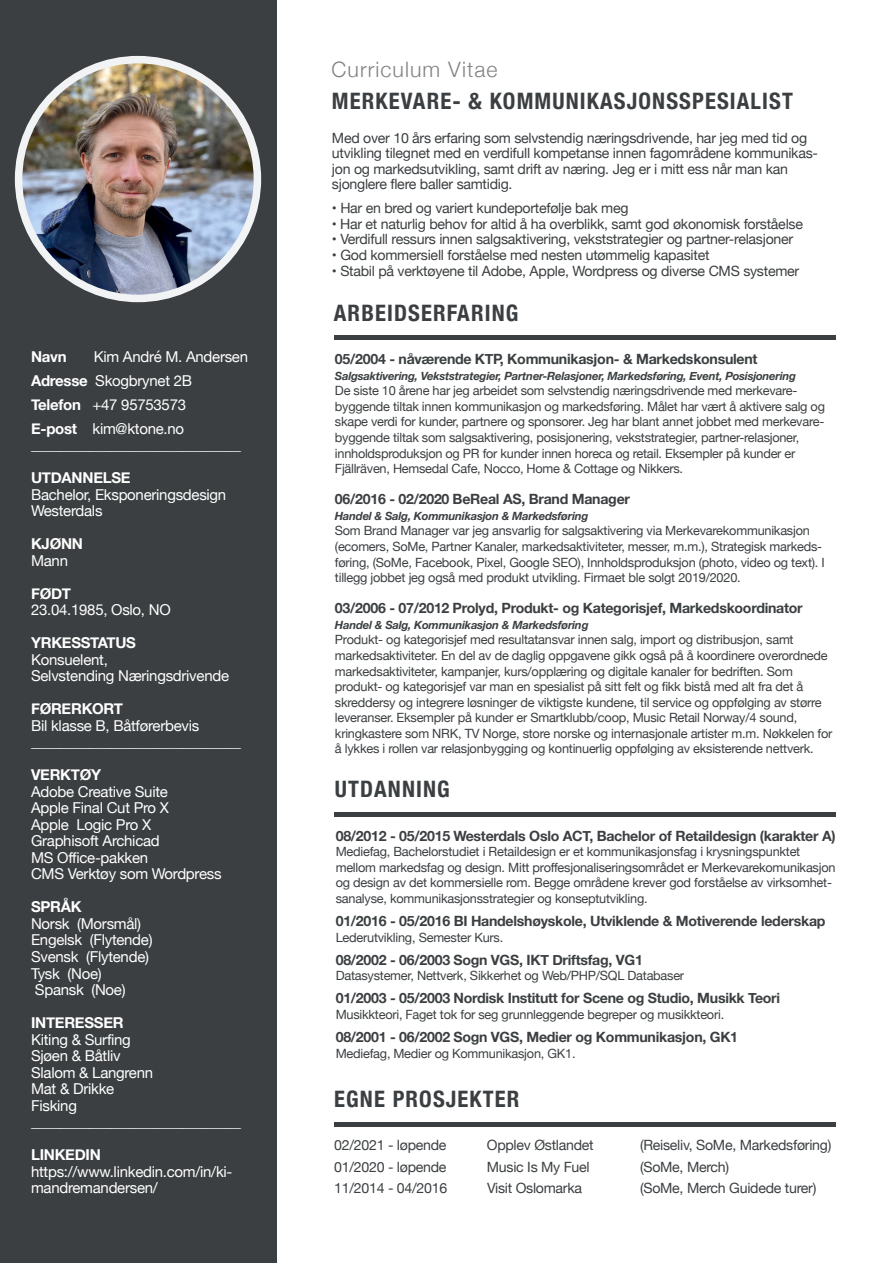
<style>
.page{position:relative;width:893px;height:1263px;background:#fff}
.page>*{position:absolute;margin:0;border:0;box-sizing:border-box;transform-origin:0 0}
.t1{font:700 condensed 22.65px "Helvetica Neue";letter-spacing:.05em;color:#3b3f41}
.t2{font:300 21.3px "Helvetica Neue";letter-spacing:.05em;color:#808285}
.t3{font:15px/16.5px "Helvetica Neue";letter-spacing:-.02em;color:#fff}
.t4{font:700 15px "Helvetica Neue";letter-spacing:-.02em;color:#fff}
.t5{font:14.1px/15.6px "Helvetica Neue";letter-spacing:-.02em;color:#3b3f41}
.t6{font:700 14.1px "Helvetica Neue";letter-spacing:-.02em;color:#3b3f41}
.t7{font:12.75px/15.6px "Helvetica Neue";letter-spacing:-.02em;color:#3b3f41}
.t8{font:italic 700 11.4px "Helvetica Neue";letter-spacing:-.02em;color:#3b3f41}
.s1{font-weight:700}
</style>
<div class="page">
<div style="left:0;top:0;width:276px;height:1263px;background:#3b3f41"></div>
<img style="left:19px;top:60px;width:238px;height:238px;border-radius:119px">
<div style="left:15px;top:56px;width:246px;height:246px;border:8px solid #f2f3f4;border-radius:50%"></div>
<hr style="left:334px;top:336px;width:501px;height:4px;background:#3b3f41">
<hr style="left:334px;top:812px;width:501px;height:4px;background:#3b3f41">
<hr style="left:334px;top:1122px;width:501px;height:4px;background:#3b3f41">
<p class="t3" style="left:31px;top:345px;width:219px;line-height:24px;text-indent:63px">Kim André M. Andersen<br><span class="s1">Adresse</span> Skogbrynet 2B<br><span class="s1">Telefon</span> +47 95753573<br><span class="s1">E-post</span> kim@ktone.no</p>
<p class="t3" style="left:31px;top:438px;width:211px">_____________________________</p>
<p class="t4" style="left:31px;top:466px;width:101px">UTDANNELSE</p>
<p class="t3" style="left:31px;top:487px;width:197px">Bachelor, Eksponeringsdesign<br>Westerdals</p>
<p class="t4" style="left:31px;top:532px;width:53px">KJØNN</p>
<p class="t3" style="left:31px;top:553px;width:38px">Mann</p>
<p class="t4" style="left:31px;top:582px;width:42px">FØDT</p>
<p class="t3" style="left:31px;top:603px;width:141px">23.04.1985, Oslo, NO</p>
<p class="t4" style="left:31px;top:631px;width:106px">YRKESSTATUS</p>
<p class="t3" style="left:31px;top:652px;width:200px">Konsuelent,<br>Selvstending Næringsdrivende</p>
<p class="t4" style="left:31px;top:697px;width:94px">FØRERKORT</p>
<p class="t3" style="left:31px;top:718px;width:211px">Bil klasse B, Båtførerbevis _____________________________</p>
<p class="t4" style="left:31px;top:763px;width:72px">VERKTØY</p>
<p class="t3" style="left:31px;top:784px;width:192px">Adobe Creative Suite<br>Apple Final Cut Pro X<br>Apple Logic Pro X<br>Graphisoft Archicad<br>MS Office-pakken<br>CMS Verktøy som Wordpress</p>
<p class="t4" style="left:31px;top:895px;width:52px">SPRÅK</p>
<p class="t3" style="left:31px;top:916px;width:123px">Norsk (Morsmål)<br>Engelsk (Flytende)<br>Svensk (Flytende)<br>Tysk (Noe)<br>Spansk (Noe)</p>
<p class="t4" style="left:31px;top:1011px;width:94px">INTERESSER</p>
<p class="t3" style="left:31px;top:1032px;width:211px">Kiting &amp; Surfing<br>Sjøen &amp; Båtliv<br>Slalom &amp; Langrenn<br>Mat &amp; Drikke<br>Fisking _____________________________</p>
<p class="t4" style="left:31px;top:1143px;width:71px">LINKEDIN </p>
<p class="t3" style="left:31px;top:1164px;width:203px">https://www.linkedin.com/in/ki&shy;mandremandersen/</p>
<p class="t4" style="left:31px;top:345px;width:37px">Navn</p>
<h2 class="t2" style="left:332px;top:52px;width:167px">Curriculum Vitae</h2>
<h1 class="t1" style="left:332px;top:82px;width:463px">MERKEVARE- &amp; KOMMUNIKASJONSSPESIALIST</h1>
<p class="t5" style="left:332px;top:131px;width:488px">Med over 10 års erfaring som selvstendig næringsdrivende, har jeg med tid og utvikling tilegnet med en verdifull kompetanse innen fagområdene kommunikas&shy;jon og markedsutvikling, samt drift av næring. Jeg er i mitt ess når man kan sjonglere flere baller samtidig.</p>
<p class="t5" style="left:332px;top:201px;width:473px">• Har en bred og variert kundeportefølje bak meg<br> • Har et naturlig behov for altid å ha overblikk, samt god økonomisk forståelse</p>
<p class="t5" style="left:332px;top:232px;width:463px">• Verdifull ressurs innen salgsaktivering, vekststrategier og partner-relasjoner</p>
<p class="t5" style="left:332px;top:248px;width:379px">• God kommersiell forståelse med nesten utømmelig kapasitet </p>
<p class="t5" style="left:332px;top:264px;width:469px">• Stabil på verktøyene til Adobe, Apple, Wordpress og diverse CMS systemer</p>
<h1 class="t1" style="left:334px;top:294px;width:186px">ARBEIDSERFARING</h1>
<p class="t6" style="left:335px;top:348px;width:424px">05/2004 - nåværende  KTP, Kommunikasjon- &amp; Markedskonsulent </p>
<p class="t8" style="left:335px;top:367px;width:463px">Salgsaktivering, Vekststrategier, Partner-Relasjoner, Markedsføring, Event, Posisjonering</p>
<p class="t7" style="left:335px;top:384px;width:492px">De siste 10 årene har jeg arbeidet som selvstendig næringsdrivende med merkevare&shy;byggende tiltak innen kommunikasjon og markedsføring. Målet har vært å aktivere salg og skape verdi for kunder, partnere og sponsorer. Jeg har blant annet jobbet med merkevare&shy;byggende tiltak som salgsaktivering, posisjonering, vekststrategier, partner-relasjoner, innholdsproduksjon og PR for kunder innen horeca og retail. Eksempler på kunder er Fjällräven, Hemsedal Cafe, Nocco, Home &amp; Cottage og Nikkers.</p>
<p class="t6" style="left:335px;top:488px;width:297px">06/2016 - 02/2020  BeReal AS, Brand Manager</p>
<p class="t8" style="left:335px;top:507px;width:255px"> Handel &amp; Salg, Kommunikasjon &amp; Markedsføring</p>
<p class="t7" style="left:335px;top:524px;width:492px"> Som Brand Manager var jeg ansvarlig for salgsaktivering via Merkevarekommunikasjon (ecomers, SoMe, Partner Kanaler, markedsaktiviteter, messer, m.m.), Strategisk markeds&shy;føring, (SoMe, Facebook, Pixel, Google SEO), Innholdsproduksjon (photo, video og text). I tillegg jobbet jeg også med produkt utvikling. Firmaet ble solgt 2019/2020.</p>
<p class="t6" style="left:335px;top:597px;width:469px">03/2006 - 07/2012  Prolyd, Produkt- og Kategorisjef, Markedskoordinator</p>
<p class="t8" style="left:335px;top:616px;width:255px">Handel &amp; Salg, Kommunikasjon &amp; Markedsføring</p>
<p class="t7" style="left:335px;top:633px;width:499px">Produkt- og kategorisjef med resultatansvar innen salg, import og distribusjon, samt markedsaktiviteter. En del av de daglig oppgavene gikk også på å koordinere overordnede markedsaktiviteter, kampanjer, kurs/opplæring og digitale kanaler for bedriften. Som produkt- og kategorisjef var man en spesialist på sitt felt og fikk bistå med alt fra det å skreddersy og integrere løsninger de viktigste kundene, til service og oppfølging av større leveranser. Eksempler på kunder er Smartklubb/coop, Music Retail Norway/4 sound, kringkastere som NRK, TV Norge, store norske og internasjonale artister m.m. Nøkkelen for å lykkes i rollen var relasjonbygging og kontinuerlig oppfølging av eksisterende nettverk.</p>
<h1 class="t1" style="left:335px;top:770px;width:117px">UTDANNING</h1>
<p class="t6" style="left:336px;top:825px;width:501px">08/2012 - 05/2015  Westerdals Oslo ACT, Bachelor of Retaildesign (karakter A) </p>
<p class="t7" style="left:336px;top:845px;width:501px">Mediefag , Bachelorstudiet i Retaildesign er et kommunikasjonsfag i krysningspunktet mellom markedsfag og design. Mitt proffesjonaliseringsområdet er Merkevarekomunikasjon og design av det kommersielle rom. Begge områdene krever god forståelse av virksomhet&shy;sanalyse, kommunikasjonsstrategier og konseptutvikling.</p>
<p class="t6" style="left:336px;top:910px;width:491px">01/2016 - 05/2016 BI Handelshøyskole, Utviklende &amp; Motiverende lederskap</p>
<p class="t7" style="left:336px;top:930px;width:169px">Lederutvikling, Semester Kurs.</p>
<p class="t6" style="left:336px;top:949px;width:309px">08/2002 - 06/2003  Sogn VGS, IKT Driftsfag, VG1</p>
<p class="t7" style="left:336px;top:969px;width:350px">Datasystemer, Nettverk, Sikkerhet og Web/PHP/SQL Databaser</p>
<p class="t6" style="left:336px;top:987px;width:449px">01/2003 - 05/2003  Nordisk Institutt for Scene og Studio, Musikk Teori  </p>
<p class="t7" style="left:336px;top:1007px;width:390px">Musikkteori,  Faget tok for seg grunnleggende begreper og musikkteori.</p>
<p class="t6" style="left:336px;top:1026px;width:404px">08/2001 - 06/2002  Sogn VGS, Medier og Kommunikasjon, GK1</p>
<p class="t7" style="left:336px;top:1046px;width:241px">Mediefag,  Medier og Kommunikasjon, GK1.</p>
<h1 class="t1" style="left:334px;top:1080px;width:187px">EGNE PROSJEKTER</h1>
<p class="t5" style="left:334px;top:1138px;width:114px">02/2021 - løpende</p>
<p class="t5" style="left:487px;top:1138px;width:108px"> Opplev Østlandet</p>
<p class="t5" style="left:640px;top:1138px;width:193px">(Reiseliv, SoMe, Markedsføring)</p>
<p class="t5" style="left:334px;top:1159px;width:114px">01/2020 - løpende</p>
<p class="t5" style="left:487px;top:1159px;width:104px"> Music Is My Fuel</p>
<p class="t5" style="left:640px;top:1159px;width:91px">(SoMe, Merch)</p>
<p class="t5" style="left:334px;top:1181px;width:115px">11/2014 - 04/2016 </p>
<p class="t5" style="left:487px;top:1181px;width:97px">Visit Oslomarka</p>
<p class="t5" style="left:640px;top:1181px;width:178px">(SoMe, Merch Guidede turer)</p>
</div>
